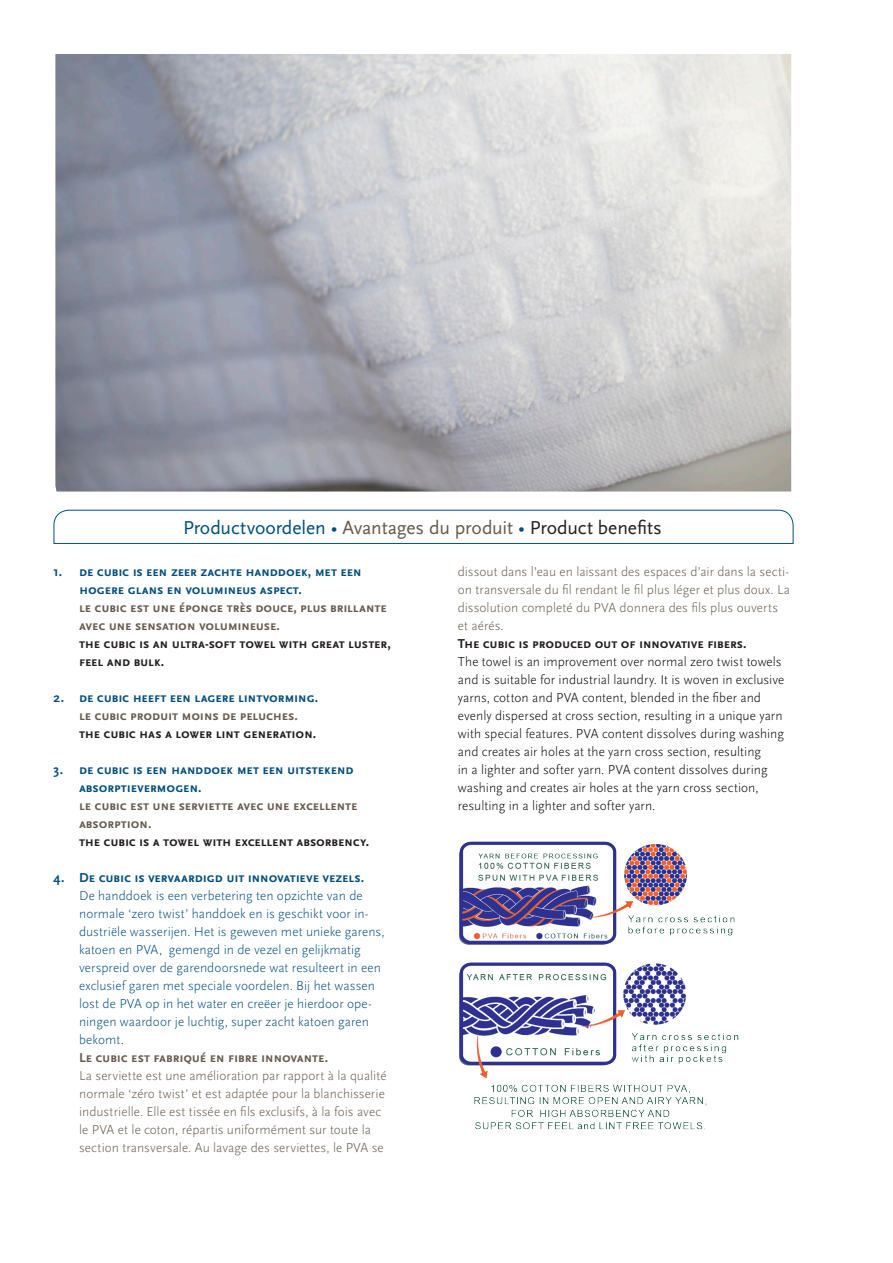
<style>
.page{position:relative;width:893px;height:1263px;background:#fff}
.page>*{position:absolute;margin:0;border:0;box-sizing:border-box;transform-origin:0 0}
.t1{font:19.5px "Scala Sans OT";color:#014f7f}
.t2{font:300 13.5px/18px "Scala Sans OT";letter-spacing:.005em;color:#014f7f}
.t3{font:300 13.5px/18px "Scala Sans OT";letter-spacing:.005em;color:#040503}
.t4{font:700 13.5px/18px "Scala Sans OT";letter-spacing:-.015em;color:#014f7f}
.t5{font:700 13.5px/18px "Scala Sans OT";letter-spacing:-.015em;color:#685b4e}
.t6{font:300 13.5px/18px "Scala Sans OT";letter-spacing:.005em;color:#685b4e}
.s1{color:#685b4e}
.s2{color:#231f20}
.s3{color:#014f7f}
.s4{font-weight:700}
.s5{font-weight:700;color:#685b4e}
.s6{font-weight:700;color:#231f20}
</style>
<div class="page">
<img style="left:55px;top:54px;width:736px;height:437px">
<svg style="left:53px;top:509px;width:741px;height:35px"></svg>
<img style="left:459px;top:841px;width:280px;height:289px">
<p class="t1" style="left:183px;top:517px;width:480px">Productvoordelen • <span class="s1">Avantages du produit</span> • <span class="s2">Product benefits</span></p>
<p class="t5" style="left:79px;top:563px;width:313px;text-indent:-26px"><span class="s3">1. de cubic is een zeer zachte handdoek, met een hogere glans en volumineus aspect.<br></span>le cubic est une éponge très douce, plus brillante avec une sensation volumineuse.<br><span class="s2">the cubic is an ultra-soft towel with great luster, feel and bulk.</span></p>
<p class="t4" style="left:79px;top:689px;width:241px;text-indent:-26px">2. de cubic heeft een lagere lintvorming. <span class="s1">le cubic produit moins de peluches. </span><span class="s2">the cubic has a lower lint generation.</span></p>
<p class="t4" style="left:79px;top:761px;width:292px;text-indent:-26px">3. de cubic is een handdoek met een uitstekend absorptievermogen.<br><span class="s1">le cubic est une serviette avec une excellente absorption.<br></span><span class="s2">the cubic is a towel with excellent absorbency.</span></p>
<p class="t2" style="left:79px;top:869px;width:309px;text-indent:-26px"><span class="s4">4. De cubic is vervaardigd uit innovatieve vezels.<br></span>De handdoek is een verbetering ten opzichte van de normale ‘zero twist’ handdoek en is geschikt voor in&shy;dustriële wasserijen. Het is geweven met unieke garens, katoen en PVA, gemengd in de vezel en gelijkmatig verspreid over de garendoorsnede wat resulteert in een exclusief garen met speciale voordelen. Bij het wassen lost de PVA op in het water en creëer je hierdoor ope&shy;ningen waardoor je luchtig, super zacht katoen garen bekomt.<br><span class="s5">Le cubic est fabriqué en fibre innovante.<br></span><span class="s1">La serviette est une amélioration par rapport à la qualité normale ‘zéro twist’ et est adaptée pour la blanchisserie industrielle. Elle est tissée en fils exclusifs, à la fois avec le PVA et le coton, répartis uniformément sur toute la section transversale. Au lavage des serviettes, le PVA se</span></p>
<p class="t6" style="left:458px;top:563px;width:334px">dissout dans l’eau en laissant des espaces d’air dans la secti&shy;on transversale du fil rendant le fil plus léger et plus doux. La dissolution completé du PVA donnera des fils plus ouverts et aérés.</p>
<p class="t3" style="left:458px;top:635px;width:328px"><span class="s6">The cubic is produced out of innovative fibers.<br></span>The towel is an improvement over normal zero twist towels and is suitable for industrial laundry. It is woven in exclusive yarns, cotton and PVA content, blended in the fiber and evenly dispersed at cross section, resulting in a unique yarn with special features. PVA content dissolves during washing and creates air holes at the yarn cross section, resulting<br>in a lighter and softer yarn. PVA content dissolves during washing and creates air holes at the yarn cross section, resulting in a lighter and softer yarn.</p>
</div>
